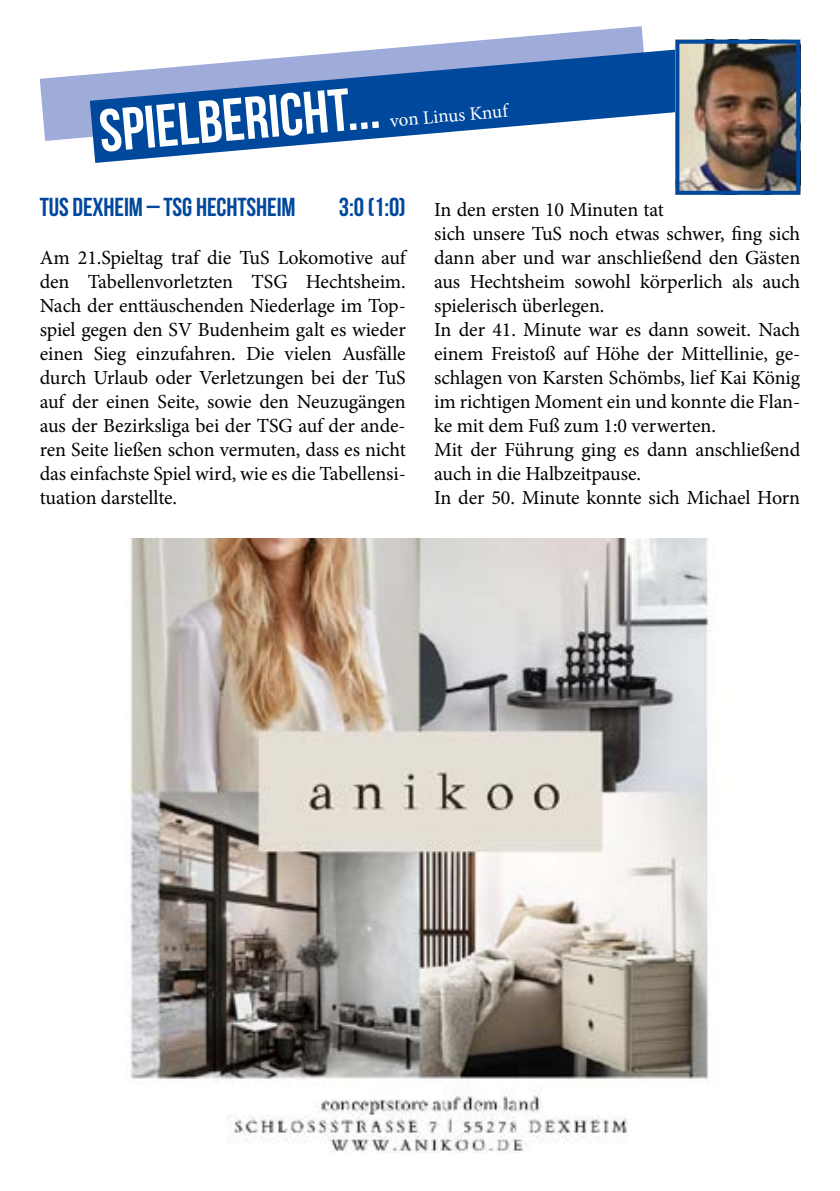
<style>
.page{position:relative;width:840px;height:1191px;background:#fff}
.page>*{position:absolute;margin:0;border:0;box-sizing:border-box;transform-origin:0 0}
.t1{font:60px "Bebas Neue";color:#fff}
.t2{font:26px "Bebas Neue";letter-spacing:-.005em;color:#00489c}
.t3{font:20px/24px "Minion Pro";letter-spacing:-.01em;color:#000;text-align:justify}
.t4{font:19px "Minion Pro";color:#fff}
</style>
<div class="page">
<svg style="left:40px;top:26px;width:604px;height:115px"></svg>
<svg style="left:90px;top:48px;width:585px;height:115px;fill:#00489c"></svg>
<img style="left:128px;top:539px;width:581px;height:613px">
<img style="left:680px;top:45px;width:114px;height:145px">
<div style="left:675px;top:40px;width:124px;height:155px;border:4px solid #00489c"></div>
<h1 class="t1" style="left:96px;top:98px;width:282px;rotate:-5deg">SPIELBERICHT...</h1>
<p class="t4" style="left:389px;top:108px;width:119px;rotate:-5deg">von Linus Knuf</p>
<h2 class="t2" style="left:40px;top:193px;width:257px">TUS DEXHEIM – TSG HECHTSHEIM</h2>
<h2 class="t2" style="left:338px;top:193px;width:68px">3:0 (1:0)</h2>
<p class="t3" style="left:40px;top:246px;width:367px">Am 21.Spieltag traf die TuS Lokomotive auf den Tabellenvorletzten TSG Hechtsheim.<br>Nach der enttäuschenden Niederlage im Top&shy;spiel gegen den SV Budenheim galt es wieder einen Sieg einzufahren. Die vielen Ausfälle durch Urlaub oder Verletzungen bei der TuS auf der einen Seite, sowie den Neuzugängen aus der Bezirksliga bei der TSG auf der ande&shy;ren Seite ließen schon vermuten, dass es nicht das einfachste Spiel wird, wie es die Tabellensi&shy;tuation darstellte.</p>
<p class="t3" style="left:434px;top:198px;width:367px;text-align:left">In den ersten 10 Minuten tat<br>sich unsere TuS noch etwas schwer, fing sich dann aber und war anschließend den Gästen aus Hechtsheim sowohl körperlich als auch spielerisch überlegen.<br>In der 41. Minute war es dann soweit. Nach einem Freistoß auf Höhe der Mittellinie, ge&shy;schlagen von Karsten Schömbs, lief Kai König im richtigen Moment ein und konnte die Flan&shy;ke mit dem Fuß zum 1:0 verwerten.<br>Mit der Führung ging es dann anschließend auch in die Halbzeitpause.<br>In der 50. Minute konnte sich Michael Horn</p>
</div>
